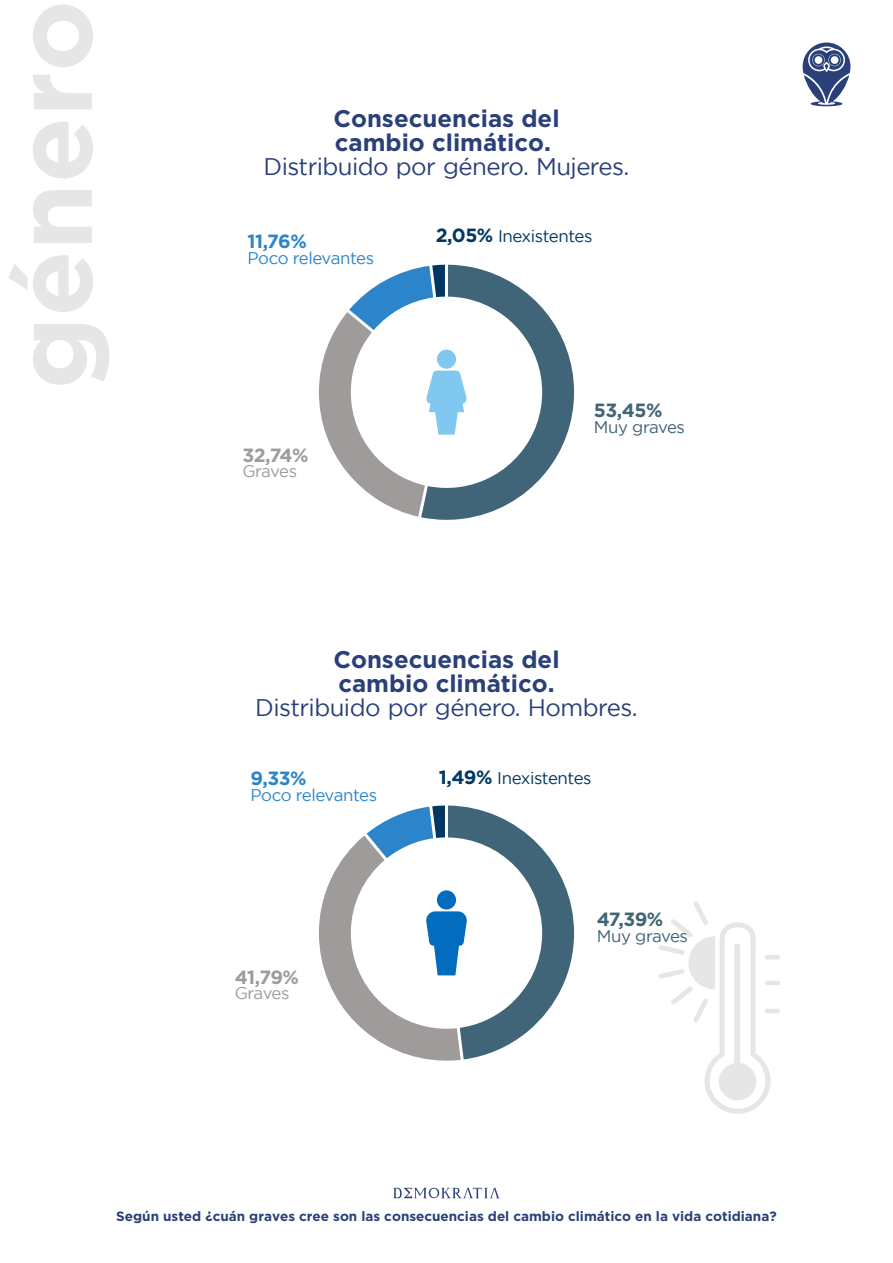
<style>
.page{position:relative;width:893px;height:1263px;background:#fff}
.page>*{position:absolute;margin:0;border:0;box-sizing:border-box;transform-origin:0 0}
.t1{font:700 108px "Gotham";color:#e6e6e6}
.t2{font:700 24px/24px "Gotham";color:#2a4079}
.t3{font:24px "Gotham";letter-spacing:-.025em;color:#2a4079}
.t4{font:700 19.2px "Gotham";letter-spacing:-.03em;color:#406478}
.t5{font:700 19.2px "Gotham";letter-spacing:-.045em;color:#9f9b9b}
.t6{font:700 19.2px "Gotham";color:#2c85ca}
.t7{font:16.8px "Gotham";letter-spacing:-.025em;color:#013760}
.t8{font:16.8px "Gotham";letter-spacing:-.03em;color:#2c85ca}
.t9{font:16.8px "Gotham";letter-spacing:-.025em;color:#406478}
.t10{font:16.8px "Gotham";letter-spacing:-.045em;color:#9f9b9b}
.t11{font:700 13.5px "Gotham";color:#2a4079}
.s1{font-weight:700;font-size:19.2px}
</style>
<div class="page">
<svg style="left:803px;top:43px;width:47px;height:63px"></svg>
<svg style="left:393px;top:1188px;width:107px;height:10px"></svg>
<svg style="left:659px;top:901px;width:121px;height:213px"></svg>
<svg style="left:319px;top:805px;width:255px;height:256px"></svg>
<svg style="left:319px;top:265px;width:255px;height:255px"></svg>
<h1 class="t1" style="left:-9px;top:389px;width:391px;rotate:-90deg">género</h1>
<h2 class="t2" style="left:333px;top:106px;width:228px">Consecuencias del cambio climático.</h2>
<h2 class="t3" style="left:263px;top:153px;width:367px">Distribuido por género. Mujeres.</h2>
<h3 class="t6" style="left:247px;top:230px;width:61px">11,76%</h3>
<p class="t8" style="left:247px;top:248px;width:128px">Poco relevantes</p>
<h3 class="t5" style="left:242px;top:444px;width:68px">32,74%</h3>
<p class="t10" style="left:242px;top:462px;width:56px">Graves</p>
<p class="t7" style="left:436px;top:227px;width:158px"><span class="s1">2,05%</span> Inexistentes</p>
<h3 class="t4" style="left:594px;top:399px;width:70px">53,45%</h3>
<p class="t9" style="left:594px;top:418px;width:93px">Muy graves</p>
<h2 class="t2" style="left:333px;top:646px;width:228px">Consecuencias del cambio climático.</h2>
<h2 class="t3" style="left:255px;top:694px;width:384px">Distribuido por género. Hombres.</h2>
<h3 class="t6" style="left:250px;top:767px;width:58px">9,33%</h3>
<p class="t7" style="left:439px;top:768px;width:154px"><span class="s1">1,49%</span> Inexistentes</p>
<p class="t8" style="left:250px;top:785px;width:128px">Poco relevantes</p>
<h3 class="t5" style="left:235px;top:966px;width:66px">41,79%</h3>
<p class="t10" style="left:235px;top:984px;width:56px">Graves</p>
<h3 class="t4" style="left:597px;top:908px;width:68px">47,39%</h3>
<p class="t9" style="left:597px;top:926px;width:93px">Muy graves</p>
<p class="t11" style="left:116px;top:1208px;width:662px">Según usted ¿cuán graves cree son las consecuencias del cambio climático en la vida cotidiana?</p>
</div>
